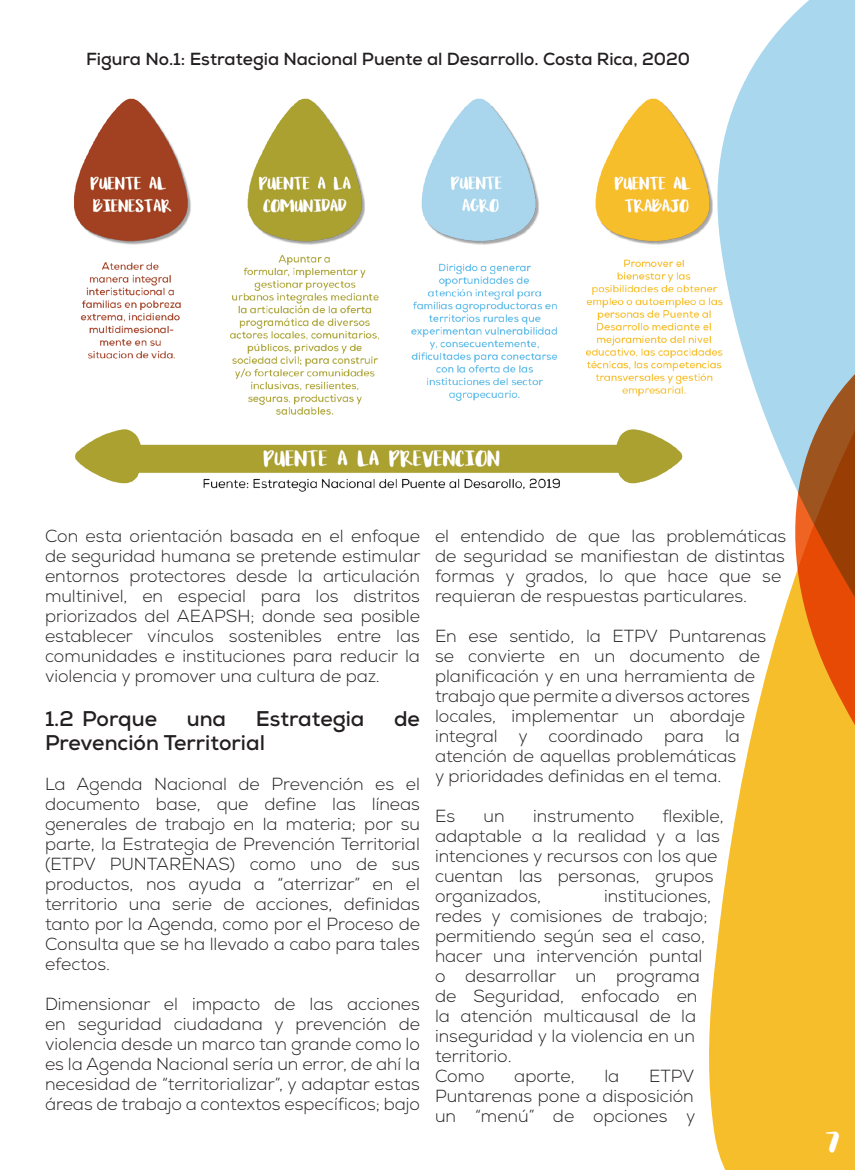
<style>
.page{position:relative;width:855px;height:1170px;background:#fff}
.page>*{position:absolute;margin:0;border:0;box-sizing:border-box;transform-origin:0 0}
.t1{font:37.5px "Mix Yonder";color:#fff}
.Nexa_Bold{font:700 21.25px "Nexa";color:#231f20}
.Párrafo_normal{font:300 17.5px/20px "Nexa";color:#231f20;text-align:justify}
.Tabla_Bold{font:700 17.5px "Nexa";color:#231f20}
</style>
<div class="page">
<img style="left:74px;top:98px;width:558px;height:394px">
<img style="left:632px;top:0;width:223px;height:1170px">
<p class="Tabla_Bold" style="left:86px;top:48px;width:606px">Figura No.1: Estrategia Nacional Puente al Desarrollo. Costa Rica, 2020</p>
<p class="Párrafo_normal" style="left:45px;top:527px;width:377px">Con esta orientación basada en el enfoque de seguridad humana se pretende estimular entornos protectores desde la articulación multinivel, en especial para los distritos priorizados del AEAPSH; donde sea posible establecer vínculos sostenibles entre las comunidades e instituciones para reducir la violencia y promover una cultura de paz.</p>
<p class="Nexa_Bold" style="left:45px;top:705px;width:114px">1.2 Porque</p>
<p class="Nexa_Bold" style="left:187px;top:705px;width:41px">una</p>
<p class="Nexa_Bold" style="left:256px;top:705px;width:110px">Estrategia</p>
<p class="Nexa_Bold" style="left:394px;top:705px;width:27px">de</p>
<p class="Nexa_Bold" style="left:45px;top:729px;width:222px">Prevención Territorial</p>
<p class="Párrafo_normal" style="left:45px;top:774px;width:377px">La Agenda Nacional de Prevención es el documento base, que define las líneas generales de trabajo en la materia; por su parte, la Estrategia de Prevención Territorial (ETPV PUNTARENAS) como uno de sus productos, nos ayuda a “aterrizar” en el territorio una serie de acciones, definidas tanto por la Agenda, como por el Proceso de Consulta que se ha llevado a cabo para tales efectos.</p>
<p class="Párrafo_normal" style="left:45px;top:994px;width:377px">Dimensionar el impacto de las acciones en seguridad ciudadana y prevención de violencia desde un marco tan grande como lo es la Agenda Nacional sería un error, de ahí la necesidad de “territorializar”, y adaptar estas áreas de trabajo a contextos específicos; bajo</p>
<p class="Párrafo_normal" style="left:435px;top:527px;width:353px;text-align:left">el entendido de que las problemáticas de seguridad se manifiestan de distintas formas y grados, lo que hace que se requieran de respuestas particulares.</p>
<p class="Párrafo_normal" style="left:435px;top:627px;width:333px;text-align:left">En ese sentido, la ETPV Puntarenas se convierte en un documento de planificación y en una herramienta de trabajo que permite a diversos actores locales, implementar un abordaje integral y coordinado para la atención de aquellas problemáticas<br>y prioridades definidas en el tema.</p>
<p class="Párrafo_normal" style="left:435px;top:807px;width:22px">Es</p>
<p class="Párrafo_normal" style="left:484px;top:807px;width:23px">un</p>
<p class="Párrafo_normal" style="left:533px;top:807px;width:103px">instrumento</p>
<p class="Párrafo_normal" style="left:435px;top:807px;width:290px;text-align:left;text-indent:227px">flexible, adaptable a la realidad y a las intenciones y recursos con los que cuentan las personas, grupos organizados,</p>
<p class="Párrafo_normal" style="left:435px;top:887px;width:278px;text-align:left;text-indent:169px">instituciones, redes y comisiones de trabajo; permitiendo según sea el caso, hacer una intervención puntal o desarrollar un programa de Seguridad, enfocado en la atención multicausal de la inseguridad y la violencia en un territorio.</p>
<p class="Párrafo_normal" style="left:435px;top:1067px;width:51px">Como</p>
<p class="Párrafo_normal" style="left:514px;top:1067px;width:62px">aporte,</p>
<p class="Párrafo_normal" style="left:604px;top:1067px;width:16px">la</p>
<p class="Párrafo_normal" style="left:435px;top:1067px;width:262px;text-indent:214px">ETPV Puntarenas pone a disposición un “menú” de opciones y</p>
<h1 class="t1" style="left:826px;top:1120px;width:15px">7</h1>
</div>
